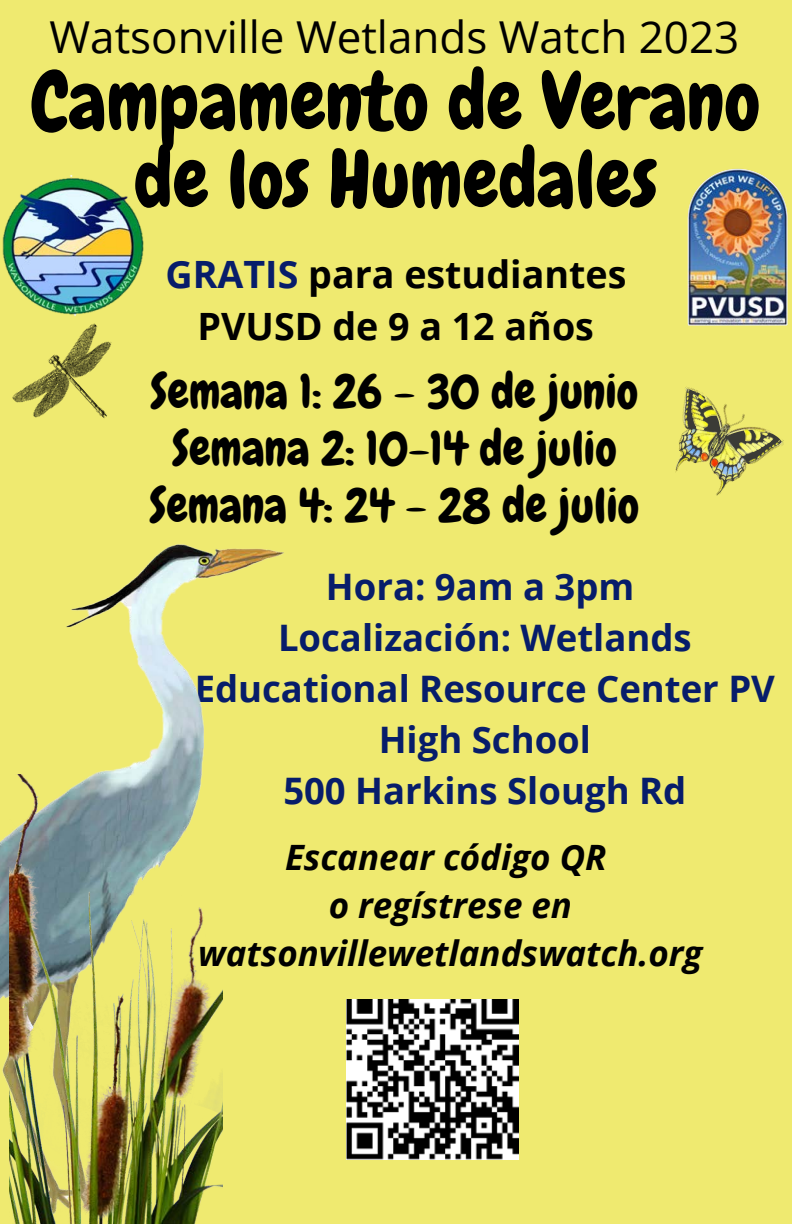
<style>
.page{position:relative;width:792px;height:1224px;background:#efea70}
.page>*{position:absolute;margin:0;border:0;box-sizing:border-box;transform-origin:0 0}
.t1{font:80px/78px "Chewy";color:#000;text-align:center}
.t2{font:48px/57px "Chewy";color:#000;text-align:center}
.t3{font:44px "Open Sans";color:#000}
.t4{font:700 37.6px/52.4px "Open Sans";color:#000;text-align:center}
.t5{font:700 36.6px/51px "Open Sans";color:#071d6a;text-align:center}
.t6{font:italic 700 35px/48px "Open Sans";color:#000;text-align:center}
.s1{color:#071d6a}
</style>
<div class="page">
<img style="left:675px;top:387px;width:109px;height:109px">
<img style="left:24px;top:323px;width:88px;height:65px">
<img style="left:2px;top:175px;width:142px;height:141px">
<img style="left:687px;top:168px;width:101px;height:158px">
<img style="left:364px;top:999px;width:155px;height:161px">
<img style="left:0;top:388px;width:364px;height:809px">
<img style="left:10px;top:775px;width:213px;height:449px">
<p class="t3" style="left:50px;top:6px;width:691px">Watsonville Wetlands Watch 2023</p>
<h1 class="t1" style="left:31px;top:63px;width:731px">Campamento de Verano de los Humedales</h1>
<p class="t4" style="left:165px;top:247px;width:462px"><span class="s1">GRATIS</span> para estudiantes<br>PVUSD de 9 a 12 años</p>
<h2 class="t2" style="left:149px;top:364px;width:492px">Semana 1: 26 - 30 de junio<br>Semana 2: 10-14 de julio<br>Semana 4: 24 - 28 de julio</h2>
<p class="t5" style="left:195px;top:560px;width:582px">Hora: 9am a 3pm<br>Localización: Wetlands<br>Educational Resource Center PV<br>High School<br>500 Harkins Slough Rd</p>
<p class="t6" style="left:198px;top:832px;width:506px">Escanear código QR<br>o regístrese en watsonvillewetlandswatch.org</p>
</div>
